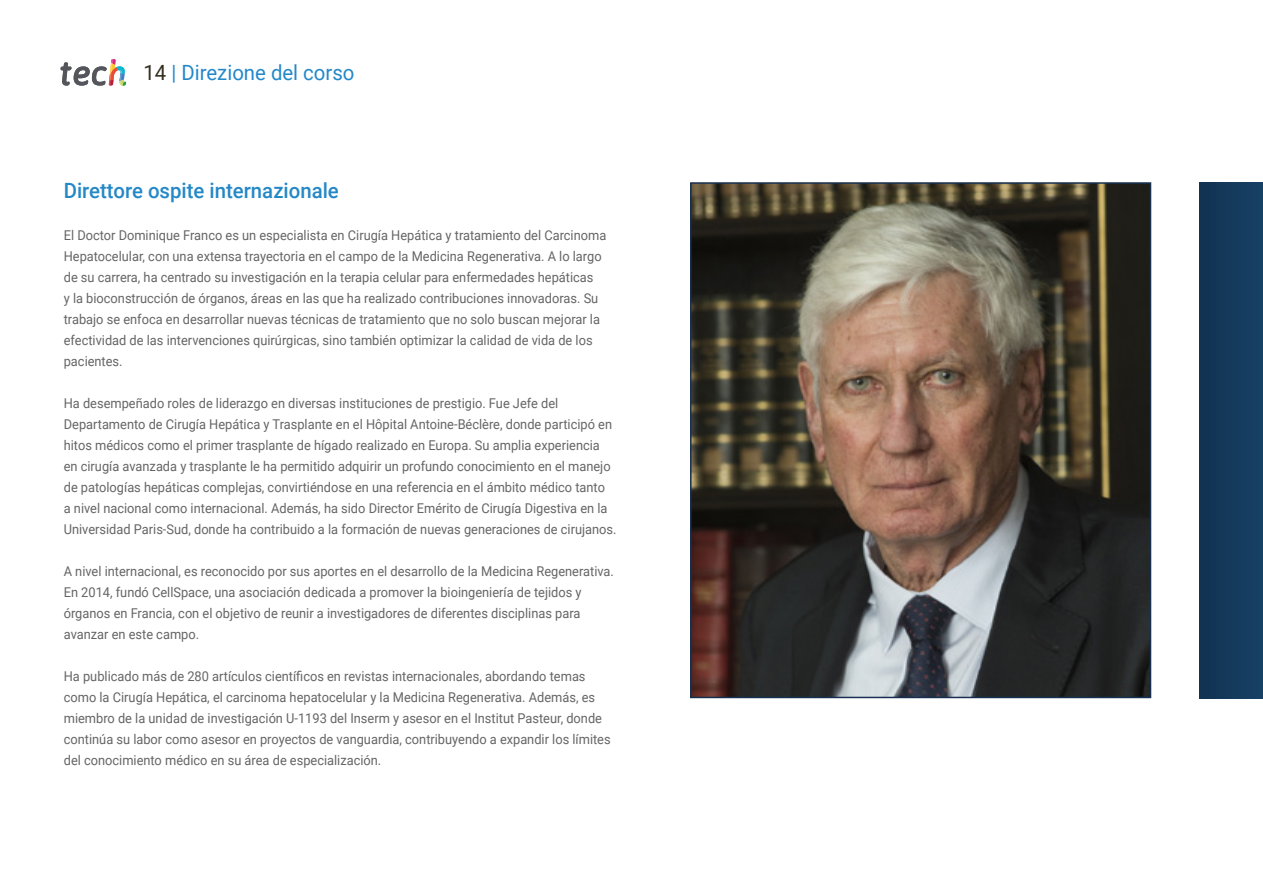
<style>
.page{position:relative;width:1263px;height:893px;background:#fff}
.page>*{position:absolute;margin:0;border:0;box-sizing:border-box;transform-origin:0 0}
.t1{font:500 21px "Roboto";color:#2488c7}
.t2{font:21px "Roboto";color:#2488c9}
.t3{font:13.5px/21px "Roboto";color:#656565;scale:.95 1}
.s1{color:#312e20}
</style>
<div class="page">
<img style="left:693px;top:185px;width:455px;height:510px">
<div style="left:690px;top:182px;width:461px;height:516px;border:2px solid #17304f"></div>
<div style="left:1199px;top:182px;width:64px;height:516px;background:#14395b"></div>
<svg style="left:61px;top:59px;width:65px;height:27px"></svg>
<h1 class="t2" style="left:144px;top:57px;width:213px"><span class="s1">14</span> | Direzione del corso</h1>
<h1 class="t1" style="left:64px;top:176px;width:277px">Direttore ospite internazionale</h1>
<p class="t3" style="left:64px;top:224px;width:573px">El Doctor Dominique Franco es un especialista en Cirugía Hepática y tratamiento del Carcinoma Hepatocelular, con una extensa trayectoria en el campo de la Medicina Regenerativa. A lo largo de su carrera, ha centrado su investigación en la terapia celular para enfermedades hepáticas<br>y la bioconstrucción de órganos, áreas en las que ha realizado contribuciones innovadoras. Su trabajo se enfoca en desarrollar nuevas técnicas de tratamiento que no solo buscan mejorar la efectividad de las intervenciones quirúrgicas, sino también optimizar la calidad de vida de los pacientes.</p>
<p class="t3" style="left:64px;top:392px;width:583px">Ha desempeñado roles de liderazgo en diversas instituciones de prestigio. Fue Jefe del Departamento de Cirugía Hepática y Trasplante en el Hôpital Antoine-Béclère, donde participó en hitos médicos como el primer trasplante de hígado realizado en Europa. Su amplia experiencia en cirugía avanzada y trasplante le ha permitido adquirir un profundo conocimiento en el manejo de patologías hepáticas complejas, convirtiéndose en una referencia en el ámbito médico tanto<br>a nivel nacional como internacional. Además, ha sido Director Emérito de Cirugía Digestiva en la Universidad Paris-Sud, donde ha contribuido a la formación de nuevas generaciones de cirujanos.</p>
<p class="t3" style="left:64px;top:560px;width:581px">A nivel internacional, es reconocido por sus aportes en el desarrollo de la Medicina Regenerativa.<br>En 2014, fundó CellSpace, una asociación dedicada a promover la bioingeniería de tejidos y órganos en Francia, con el objetivo de reunir a investigadores de diferentes disciplinas para avanzar en este campo.</p>
<p class="t3" style="left:64px;top:665px;width:577px">Ha publicado más de 280 artículos científicos en revistas internacionales, abordando temas como la Cirugía Hepática, el carcinoma hepatocelular y la Medicina Regenerativa. Además, es miembro de la unidad de investigación U-1193 del Inserm y asesor en el Institut Pasteur, donde continúa su labor como asesor en proyectos de vanguardia, contribuyendo a expandir los límites del conocimiento médico en su área de especialización.</p>
</div>
